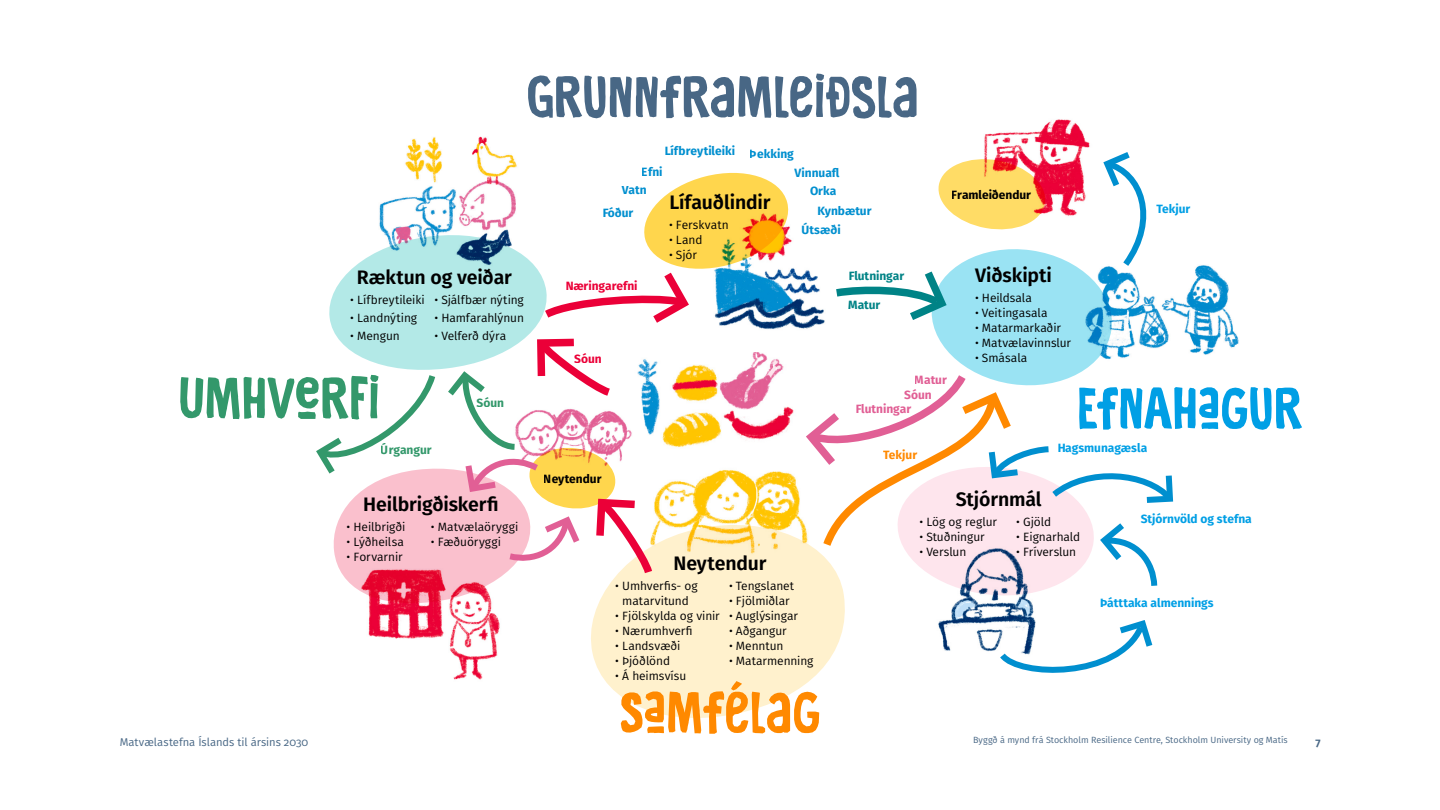
<style>
.page{position:relative;width:1440px;height:810px;background:#fff}
.page>*{position:absolute;margin:0;border:0;box-sizing:border-box;transform-origin:0 0}
.Fyrirsögn{font:60px "Food Truck Signage";letter-spacing:-.015em;color:#486785}
.Fyrirsögn-2{font:60px "Food Truck Signage";letter-spacing:-.01em;color:#009fe5}
.Fyrirsögn-3{font:60px "Food Truck Signage";letter-spacing:-.02em;color:#ff8900}
.Fyrirsögn-4{font:60px "Food Truck Signage";letter-spacing:-.015em;color:#33986b}
.Undirfyrirsögn-bold{font:600 19.5px "Fira GO";letter-spacing:-.005em;color:#000}
.Meginmál{font:12px "Fira GO";letter-spacing:-.005em;color:#000}
.Meginmál-2{font:700 12px/18.1px "Fira GO";color:#008fcf;text-align:right}
.t1{font:700 12px "Fira GO";color:#009fe5}
.t2{font:700 12px "Fira GO";letter-spacing:-.005em;color:#000}
.t3{font:700 12px "Fira GO";letter-spacing:-.005em;color:#e15f95}
.t4{font:700 12px "Fira GO";color:#eb0038}
.t5{font:700 12px "Fira GO";letter-spacing:-.005em;color:#008386}
.t6{font:700 12px "Fira GO";color:#33986b}
.t7{font:700 12px "Fira GO";letter-spacing:-.005em;color:#ff8900}
.t8{font:11.25px "Fira GO";color:#486785}
.t9{font:600 11.25px "Fira GO";color:#486785}
.t10{font:9px "Fira GO";letter-spacing:-.005em;color:#486785}
</style>
<div class="page">
<svg style="left:591px;top:563px;width:254px;height:155px;fill:#fff1cd"></svg>
<img style="left:984px;top:119px;width:106px;height:28px">
<img style="left:368px;top:609px;width:132px;height:71px">
<img style="left:794px;top:269px;width:7px;height:60px">
<img style="left:794px;top:477px;width:7px;height:86px">
<img style="left:405px;top:136px;width:112px;height:30px">
<img style="left:938px;top:600px;width:96px;height:52px">
<img style="left:1178px;top:265px;width:61px;height:90px">
<svg style="left:994px;top:616px;width:159px;height:57px"></svg>
<svg style="left:801px;top:147px;width:377px;height:453px"></svg>
<svg style="left:316px;top:166px;width:478px;height:443px"></svg>
<p class="Fyrirsögn" style="left:526px;top:61px;width:394px">GRUNNFRAMLEIÐSLA</p>
<p class="Meginmál-2" style="left:664px;top:141px;width:131px">Lífbreytileiki Þekking</p>
<p class="Meginmál-2" style="left:642px;top:162px;width:22px">Efni</p>
<p class="Meginmál-2" style="left:622px;top:181px;width:26px">Vatn</p>
<p class="Meginmál-2" style="left:602px;top:204px;width:33px">Fóður</p>
<p class="Undirfyrirsögn-bold" style="left:670px;top:191px;width:102px">Lífauðlindir</p>
<p class="Meginmál" style="left:669px;top:218px;width:61px">• Ferskvatn</p>
<p class="Meginmál" style="left:669px;top:233px;width:35px">• Land</p>
<p class="Meginmál" style="left:669px;top:248px;width:29px">• Sjór</p>
<p class="Meginmál-2" style="left:795px;top:164px;width:46px">Vinnuafl<br>Orka</p>
<p class="Meginmál-2" style="left:818px;top:202px;width:55px">Kynbætur</p>
<p class="Meginmál-2" style="left:802px;top:220px;width:41px">Útsæði</p>
<p class="t2" style="left:952px;top:188px;width:81px">Framleiðendur</p>
<p class="t1" style="left:1157px;top:201px;width:35px">Tekjur</p>
<p class="Undirfyrirsögn-bold" style="left:357px;top:265px;width:157px">Ræktun og veiðar</p>
<p class="Meginmál" style="left:350px;top:292px;width:76px">• Lífbreytileiki</p>
<p class="Meginmál" style="left:350px;top:310px;width:69px">• Landnýting</p>
<p class="Meginmál" style="left:350px;top:328px;width:51px">• Mengun</p>
<p class="Meginmál" style="left:434px;top:292px;width:91px">• Sjálfbær nýting</p>
<p class="Meginmál" style="left:434px;top:310px;width:91px">• Hamfarahlýnun</p>
<p class="Meginmál" style="left:434px;top:328px;width:73px">• Velferð dýra</p>
<p class="t4" style="left:565px;top:279px;width:74px">Næringarefni</p>
<p class="t4" style="left:574px;top:351px;width:29px">Sóun</p>
<p class="t5" style="left:849px;top:269px;width:57px">Flutningar</p>
<p class="t5" style="left:848px;top:298px;width:34px">Matur</p>
<p class="Undirfyrirsögn-bold" style="left:975px;top:264px;width:79px">Viðskipti</p>
<p class="Meginmál" style="left:975px;top:291px;width:59px">• Heildsala</p>
<p class="Meginmál" style="left:975px;top:306px;width:74px">• Veitingasala</p>
<p class="Meginmál" style="left:975px;top:321px;width:88px">• Matarmarkaðir</p>
<p class="Meginmál" style="left:975px;top:336px;width:98px">• Matvælavinnslur</p>
<p class="Meginmál" style="left:975px;top:351px;width:54px">• Smásala</p>
<p class="Fyrirsögn-4" style="left:178px;top:362px;width:203px">UMHVERFI</p>
<p class="t6" style="left:477px;top:396px;width:29px">Sóun</p>
<p class="t3" style="left:915px;top:373px;width:34px">Matur</p>
<p class="t3" style="left:904px;top:388px;width:29px">Sóun</p>
<p class="t3" style="left:855px;top:401px;width:57px">Flutningar</p>
<p class="Fyrirsögn-2" style="left:1077px;top:372px;width:228px">EFNAHAGUR</p>
<p class="t6" style="left:381px;top:443px;width:52px">Úrgangur</p>
<p class="t7" style="left:883px;top:448px;width:35px">Tekjur</p>
<p class="t1" style="left:1057px;top:441px;width:91px">Hagsmunagæsla</p>
<p class="t2" style="left:544px;top:471px;width:59px">Neytendur</p>
<p class="Undirfyrirsögn-bold" style="left:363px;top:492px;width:137px">Heilbrigðiskerfi</p>
<p class="Meginmál" style="left:347px;top:519px;width:60px">• Heilbrigði</p>
<p class="Meginmál" style="left:347px;top:534px;width:59px">• Lýðheilsa</p>
<p class="Meginmál" style="left:347px;top:549px;width:58px">• Forvarnir</p>
<p class="Meginmál" style="left:431px;top:519px;width:89px">• Matvælaöryggi</p>
<p class="Meginmál" style="left:431px;top:534px;width:72px">• Fæðuöryggi</p>
<p class="Undirfyrirsögn-bold" style="left:673px;top:552px;width:95px">Neytendur</p>
<p class="Undirfyrirsögn-bold" style="left:956px;top:488px;width:88px">Stjórnmál</p>
<p class="Meginmál" style="left:919px;top:515px;width:79px">• Lög og reglur</p>
<p class="Meginmál" style="left:919px;top:530px;width:67px">• Stuðningur</p>
<p class="Meginmál" style="left:919px;top:545px;width:48px">• Verslun</p>
<p class="Meginmál" style="left:1016px;top:515px;width:36px">• Gjöld</p>
<p class="Meginmál" style="left:1016px;top:530px;width:65px">• Eignarhald</p>
<p class="Meginmál" style="left:1016px;top:545px;width:61px">• Fríverslun</p>
<p class="t1" style="left:1141px;top:512px;width:113px">Stjórnvöld og stefna</p>
<p class="Meginmál" style="left:615px;top:579px;width:84px">• Umhverfis- og</p>
<p class="Meginmál" style="left:622px;top:594px;width:68px">matarvitund</p>
<p class="Meginmál" style="left:615px;top:609px;width:106px">• Fjölskylda og vinir</p>
<p class="Meginmál" style="left:615px;top:624px;width:79px">• Nærumhverfi</p>
<p class="Meginmál" style="left:615px;top:639px;width:67px">• Landsvæði</p>
<p class="Meginmál" style="left:615px;top:654px;width:56px">• Þjóðlönd</p>
<p class="Meginmál" style="left:615px;top:669px;width:72px">• Á heimsvísu</p>
<p class="Meginmál" style="left:729px;top:579px;width:67px">• Tengslanet</p>
<p class="Meginmál" style="left:729px;top:594px;width:62px">• Fjölmiðlar</p>
<p class="Meginmál" style="left:729px;top:609px;width:71px">• Auglýsingar</p>
<p class="Meginmál" style="left:729px;top:624px;width:59px">• Aðgangur</p>
<p class="Meginmál" style="left:729px;top:639px;width:56px">• Menntun</p>
<p class="Meginmál" style="left:729px;top:654px;width:86px">• Matarmenning</p>
<p class="Fyrirsögn-3" style="left:619px;top:676px;width:204px">SAMFÉLAG</p>
<p class="t1" style="left:1100px;top:596px;width:115px">Þátttaka almennings</p>
<p class="t8" style="left:120px;top:735px;width:190px">Matvælastefna Íslands til ársins 2030</p>
<p class="t9" style="left:1315px;top:735px;width:7px">7</p>
<p class="t10" style="left:973px;top:735px;width:316px">Byggð á mynd frá Stockholm Resilience Centre, Stockholm University og Matís</p>
</div>
